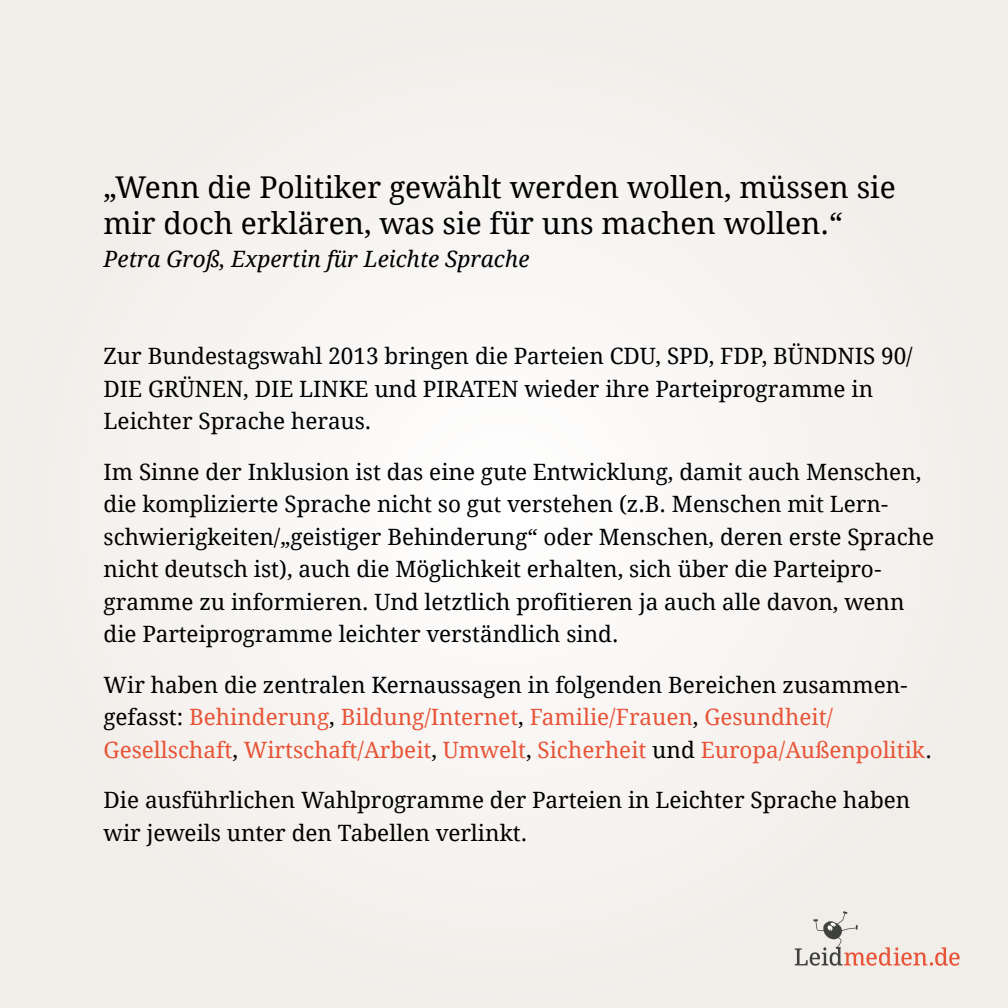
<style>
.page{position:relative;width:1008px;height:1008px;background:#f4f1ee}
.page>*{position:absolute;margin:0;border:0;box-sizing:border-box;transform-origin:0 0}
.t1{font:30px/36px "Droid Serif";color:#000}
.t2{font:22.5px/32.5px "Droid Serif";color:#000}
.t3{font:22.5px/32.5px "Droid Serif";color:#e85437}
.t4{font:italic 22.5px "Droid Serif";color:#000}
.s1{color:#000}
</style>
<div class="page">
<svg style="left:794px;top:911px;width:165px;height:54px"></svg>
<p class="t1" style="left:104px;top:170px;width:793px">„Wenn die Politiker gewählt werden wollen, müssen sie mir doch erklären, was sie für uns machen wollen.“</p>
<p class="t4" style="left:104px;top:245px;width:427px">Petra Groß, Expertin für Leichte Sprache</p>
<p class="t2" style="left:104px;top:340px;width:810px">Zur Bundestagswahl 2013 bringen die Parteien CDU, SPD, FDP, BÜNDNIS 90/<br>DIE GRÜNEN, DIE LINKE und PIRATEN wieder ihre Parteiprogramme in<br>Leichter Sprache heraus.</p>
<p class="t2" style="left:104px;top:456px;width:832px">Im Sinne der Inklusion ist das eine gute Entwicklung, damit auch Menschen, die komplizierte Sprache nicht so gut verstehen (z.B. Menschen mit Lern&shy;schwierigkeiten/„geistiger Behinderung“ oder Menschen, deren erste Sprache nicht deutsch ist), auch die Möglichkeit erhalten, sich über die Parteipro&shy;gramme zu informieren. Und letztlich profitieren ja auch alle davon, wenn die Parteiprogramme leichter verständlich sind.</p>
<p class="t3" style="left:104px;top:668px;width:830px"><span class="s1">Wir haben die zentralen Kernaussagen in folgenden Bereichen zusammen&shy;gefasst:</span> Behinderung<span class="s1">,</span> Bildung/Internet<span class="s1">,</span> Familie/Frauen<span class="s1">,</span> Gesundheit/<br>Gesellschaft<span class="s1">,</span> Wirtschaft/Arbeit<span class="s1">,</span> Umwelt<span class="s1">,</span> Sicherheit <span class="s1">und</span> Europa/Außenpolitik<span class="s1">.</span></p>
<p class="t2" style="left:104px;top:784px;width:808px">Die ausführlichen Wahlprogramme der Parteien in Leichter Sprache haben wir jeweils unter den Tabellen verlinkt.</p>
</div>
